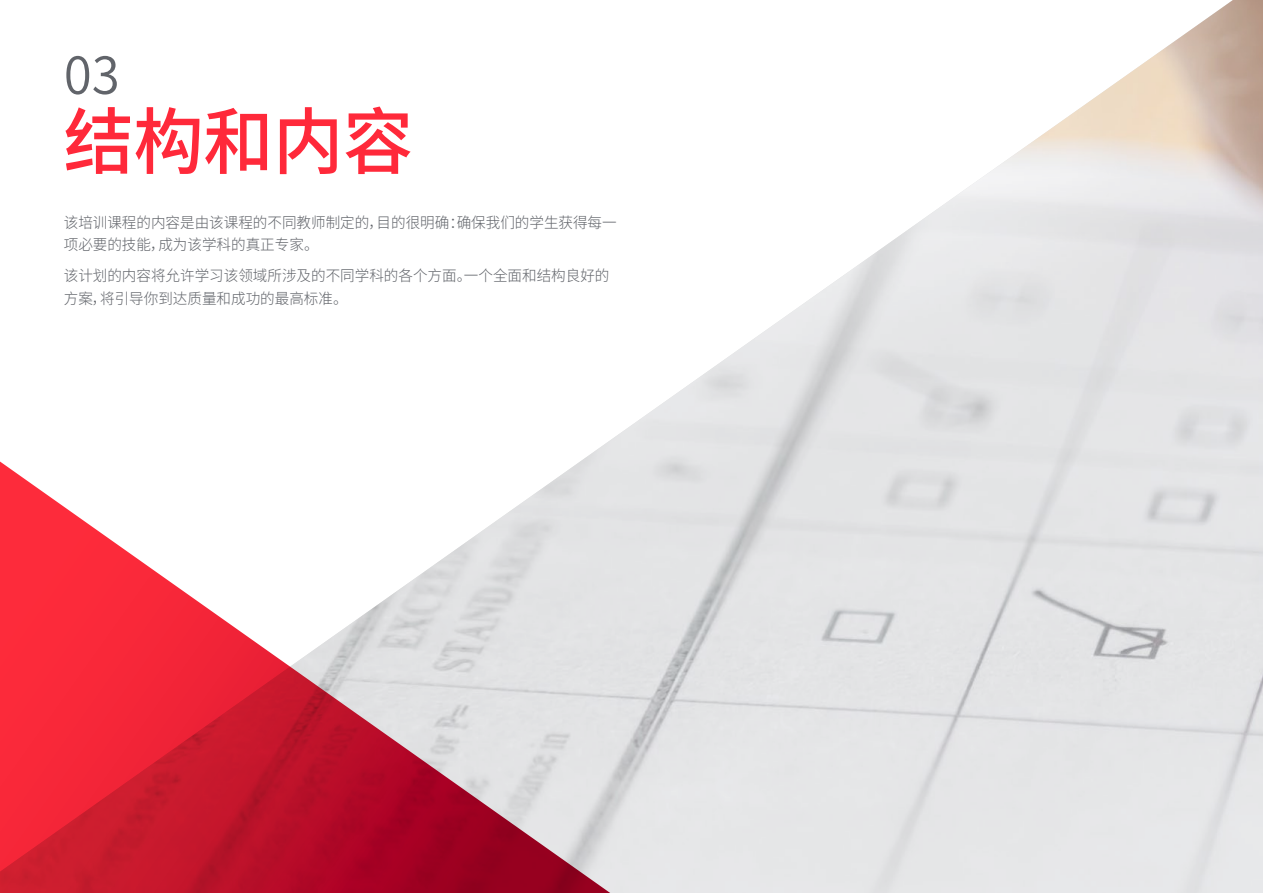
<style>
.page{position:relative;width:1263px;height:893px;background:#fff}
.page>*{position:absolute;margin:0;border:0;box-sizing:border-box;transform-origin:0 0}
.t1{font:500 72px "Source Han Sans CN";color:#ff293a}
.t2{font:52.5px "Source Han Sans CN";color:#61646a}
.t3{font:300 15px/22.5px "Source Han Sans CN";color:#61646a}
</style>
<div class="page">
<img style="left:602px;top:0;width:661px;height:893px">
<svg style="left:0;top:446px;width:640px;height:447px"></svg>
<h2 class="t2" style="left:64px;top:45px;width:57px">03</h2>
<h1 class="t1" style="left:64px;top:101px;width:351px">结构和内容</h1>
<p class="t3" style="left:64px;top:211px;width:554px">该培训课程的内容是由该课程的不同教师制定的，目的很明确：确保我们的学生获得每一项必要的技能，成为该学科的真正专家。</p>
<p class="t3" style="left:64px;top:265px;width:547px">该计划的内容将允许学习该领域所涉及的不同学科的各个方面。一个全面和结构良好的方案，将引导你到达质量和成功的最高标准。</p>
</div>
